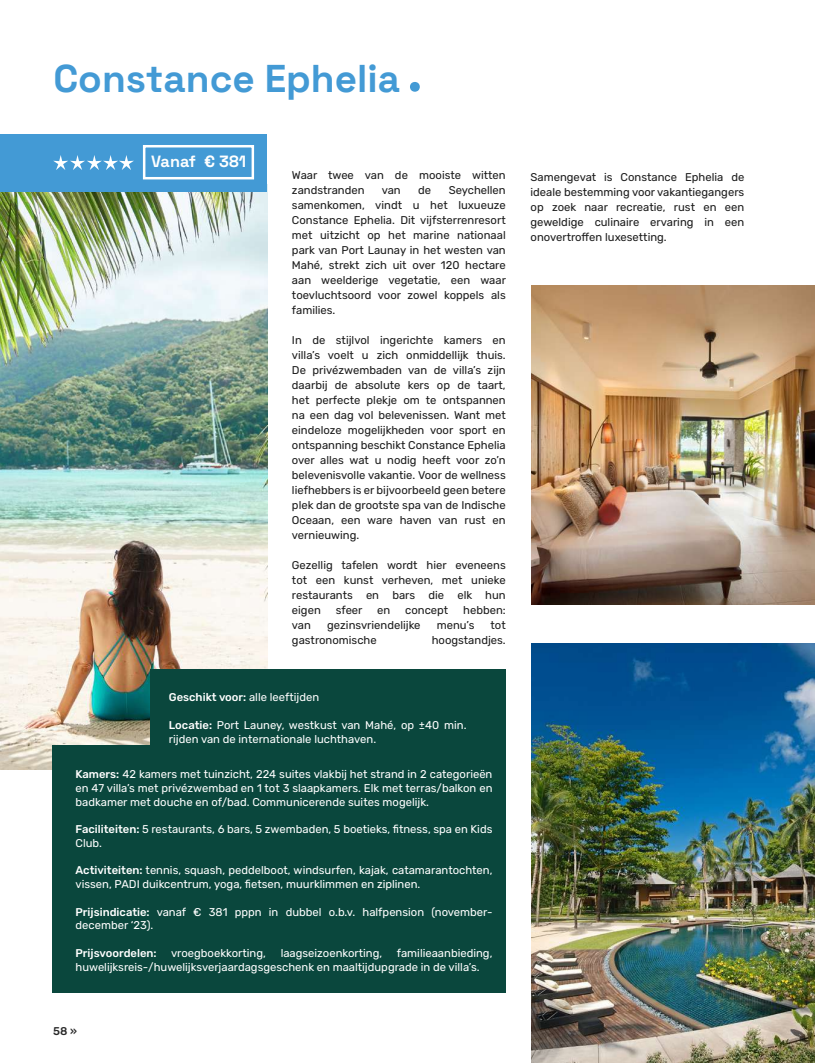
<style>
.page{position:relative;width:815px;height:1063px;background:#fff}
.page>*{position:absolute;margin:0;border:0;box-sizing:border-box;transform-origin:0 0}
.t1{font:300 38.75px "Space Grotesk";color:#439ad5}
.t2{font:300 16.25px "Space Grotesk";color:#fff}
.t3{font:11.25px/15px "Rubik";color:#1c1c1c;text-align:justify}
.t4{font:11.25px/13.8px "Rubik";color:#fff}
.t5{font:500 11.25px "Rubik";color:#fff}
.t6{font:500 11.25px "Rubik";color:#292929}
.s1{font-weight:500}
</style>
<div class="page">
<img style="left:531px;top:643px;width:284px;height:420px">
<img style="left:532px;top:285px;width:283px;height:320px">
<svg style="left:410px;top:82px;width:10px;height:10px"></svg>
<img style="left:0;top:191px;width:267px;height:579px">
<div style="left:0;top:134px;width:267px;height:57px;background:#439ad5"></div>
<div style="left:143px;top:145px;width:111px;height:34px;border:2px solid #fff"></div>
<div style="left:52px;top:745px;width:454px;height:247px;background:#0a473d"></div>
<div style="left:150px;top:669px;width:356px;height:230px;background:#0a473d"></div>
<svg style="left:53px;top:155px;width:81px;height:15px"></svg>
<h1 class="t1" style="left:53px;top:50px;width:348px">Constance Ephelia</h1>
<h2 class="t2" style="left:151px;top:150px;width:97px">Vanaf € 381</h2>
<p class="t3" style="left:292px;top:168px;width:215px">Waar twee van de mooiste witten zandstranden</p>
<p class="t3" style="left:292px;top:183px;width:216px;text-indent:157px">Seychellen samenkomen, vindt u het luxueuze Constance Ephelia. Dit vijfsterrenresort met uitzicht op het marine nationaal park van Port Launay in het westen van Mahé, strekt zich uit over 120 hectare aan weelderige vegetatie, een waar toevluchtsoord voor zowel koppels als families.</p>
<p class="t3" style="left:292px;top:332px;width:215px">In de stijlvol ingerichte kamers en villa’s voelt u zich onmiddellijk thuis.<br>De privézwembaden van de villa’s zijn daarbij de absolute kers op de taart, het perfecte plekje om te ontspannen na een dag vol belevenissen. Want met eindeloze mogelijkheden voor sport en ontspanning beschikt Constance Ephelia over alles wat u nodig heeft voor zo’n belevenisvolle vakantie. Voor de wellness liefhebbers is er bijvoorbeeld geen betere plek dan de grootste spa van de Indische Oceaan, een ware haven van rust en vernieuwing.</p>
<p class="t3" style="left:292px;top:557px;width:215px">Gezellig tafelen wordt hier eveneens tot een kunst verheven, met unieke restaurants en bars die elk hun eigen</p>
<p class="t3" style="left:382px;top:183px;width:21px">van</p>
<p class="t3" style="left:418px;top:183px;width:14px">de</p>
<p class="t3" style="left:336px;top:602px;width:28px">sfeer</p>
<p class="t3" style="left:377px;top:602px;width:15px">en</p>
<p class="t3" style="left:405px;top:602px;width:45px">concept</p>
<p class="t3" style="left:463px;top:602px;width:44px">hebben:</p>
<p class="t3" style="left:292px;top:617px;width:21px">van</p>
<p class="t3" style="left:327px;top:617px;width:95px">gezinsvriendelijke</p>
<p class="t3" style="left:437px;top:617px;width:39px">menu’s</p>
<p class="t3" style="left:491px;top:617px;width:17px">tot</p>
<p class="t3" style="left:292px;top:632px;width:86px">gastronomische</p>
<p class="t3" style="left:432px;top:632px;width:76px">hoogstandjes.</p>
<p class="t4" style="left:169px;top:691px;width:152px"><span class="s1">Geschikt voor:</span> alle leeftijden</p>
<p class="t4" style="left:169px;top:718px;width:299px"><span class="s1">Locatie:</span> Port Launey, westkust van Mahé, op ±40 min. rijden van de internationale luchthaven.</p>
<p class="t4" style="left:76px;top:768px;width:418px;text-align:justify"><span class="s1">Kamers:</span> 42 kamers met tuinzicht, 224 suites vlakbij het strand in 2 categorieën en 47 villa’s met privézwembad en 1 tot 3 slaapkamers. Elk met terras/balkon en badkamer met douche en of/bad. Communicerende suites mogelijk.</p>
<p class="t4" style="left:76px;top:823px;width:418px"><span class="s1">Faciliteiten:</span> 5 restaurants, 6 bars, 5 zwembaden, 5 boetieks, fitness, spa en Kids<br>Club.</p>
<p class="t4" style="left:76px;top:864px;width:418px"><span class="s1">Activiteiten:</span> tennis, squash, peddelboot, windsurfen, kajak, catamarantochten, vissen, PADI duikcentrum, yoga, fietsen, muurklimmen en ziplinen.</p>
<p class="t4" style="left:76px;top:905px;width:418px"><span class="s1">Prijsindicatie:</span> vanaf € 381 pppn in dubbel o.b.v. halfpension (november&shy;december ‘23).</p>
<p class="t5" style="left:76px;top:946px;width:83px">Prijsvoordelen:</p>
<p class="t4" style="left:171px;top:946px;width:96px">vroegboekkorting,</p>
<p class="t4" style="left:281px;top:946px;width:103px">laagseizoenkorting,</p>
<p class="t4" style="left:76px;top:946px;width:418px;text-indent:321px">familieaanbieding, huwelijksreis-/huwelijksverjaardagsgeschenk en maaltijdupgrade in de villa’s.</p>
<p class="t6" style="left:53px;top:1025px;width:25px">58 »</p>
<p class="t3" style="left:531px;top:170px;width:215px">Samengevat is Constance Ephelia de ideale bestemming voor vakantiegangers op zoek naar recreatie, rust en een geweldige culinaire ervaring in een onovertroffen luxesetting.</p>
</div>
